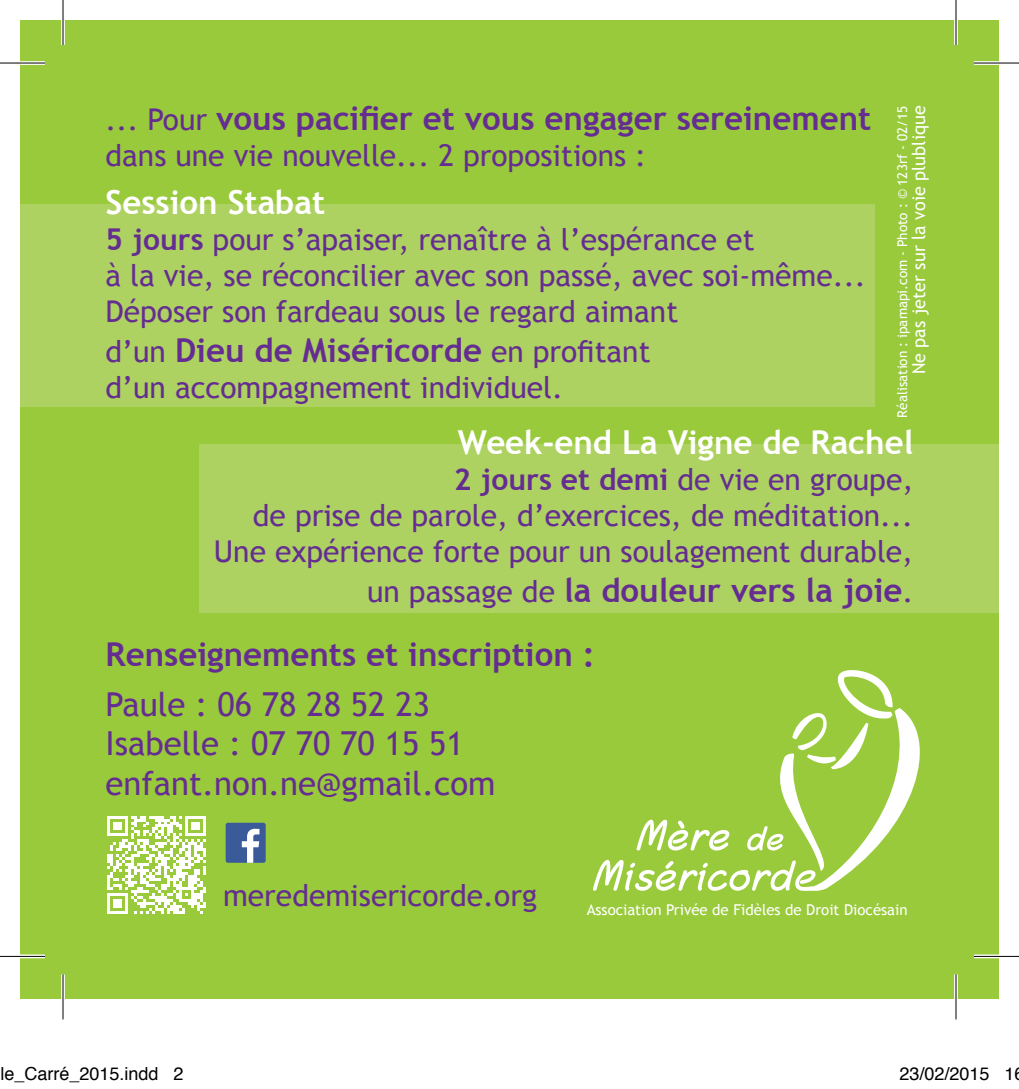
<style>
.page{position:relative;width:1019px;height:1089px;background:#fff}
.page>*{position:absolute;margin:0;border:0;box-sizing:border-box;transform-origin:0 0}
.t1{font:700 33px "Trebuchet MS";color:#652d91}
.t2{font:33px/39.6px "Trebuchet MS";color:#652d91}
.t3{font:700 33px "Trebuchet MS";color:#fff}
.t4{font:30px/36px "Trebuchet MS";color:#652d91}
.t5{font:18px "Helvetica";color:#000}
.t6{font:18px "Trebuchet MS";color:#fff}
.t7{font:15px "Trebuchet MS";color:#fff}
.t8{font:13.5px "Trebuchet MS";color:#fff}
.s1{font-weight:400;font-size:30px}
.s2{font-weight:700}
</style>
<div class="page">
<div style="left:20px;top:20px;width:978px;height:978px;background:#99ca3b"></div>
<div style="left:20px;top:204px;width:855px;height:202px;background:#add261"></div>
<div style="left:199px;top:444px;width:799px;height:168px;background:#add261"></div>
<svg style="left:107px;top:816px;width:99px;height:97px"></svg>
<svg style="left:593px;top:670px;width:327px;height:220px"></svg>
<div style="left:226px;top:822px;width:40px;height:40px;background:#3b5a9a;border-radius:2px"></div>
<svg style="left:242px;top:828px;width:17px;height:34px"></svg>
<svg style="left:20px;top:61px;width:25px;height:4px"></svg>
<svg style="left:974px;top:61px;width:25px;height:4px"></svg>
<svg style="left:0;top:954px;width:45px;height:4px"></svg>
<svg style="left:974px;top:954px;width:45px;height:4px"></svg>
<svg style="left:61px;top:20px;width:4px;height:25px"></svg>
<svg style="left:61px;top:974px;width:4px;height:25px"></svg>
<svg style="left:954px;top:0;width:4px;height:45px"></svg>
<svg style="left:954px;top:974px;width:4px;height:45px"></svg>
<hr style="left:0;top:62px;width:45px;height:2px;background:#000">
<hr style="left:974px;top:62px;width:45px;height:2px;background:#000">
<hr style="left:0;top:955px;width:45px;height:1px;background:#000">
<hr style="left:974px;top:955px;width:45px;height:1px;background:#000">
<hr style="left:62px;top:0;width:2px;height:45px;background:#000">
<hr style="left:62px;top:974px;width:2px;height:45px;background:#000">
<hr style="left:955px;top:0;width:1px;height:45px;background:#000">
<hr style="left:955px;top:974px;width:1px;height:45px;background:#000">
<p class="t1" style="left:106px;top:98px;width:767px"><span class="s1">... Pour</span> vous pacifier et vous engager sereinement</p>
<p class="t4" style="left:106px;top:138px;width:542px">dans une vie nouvelle... 2 propositions :</p>
<p class="t3" style="left:106px;top:182px;width:221px">Session Stabat</p>
<p class="t4" style="left:106px;top:222px;width:762px"><span class="s2">5 jours</span> pour s’apaiser, renaître à l’espérance et<br>à la vie, se réconcilier avec son passé, avec soi-même...<br>Déposer son fardeau sous le regard aimant</p>
<p class="t1" style="left:106px;top:329px;width:546px"><span class="s1">d’un</span> Dieu de Miséricorde <span class="s1">en profitant</span></p>
<p class="t4" style="left:106px;top:369px;width:459px">d’un accompagnement individuel.</p>
<p class="t3" style="left:458px;top:422px;width:457px">Week-end La Vigne de Rachel</p>
<p class="t4" style="left:214px;top:462px;width:701px;text-align:right"><span class="s2">2 jours et demi</span> de vie en groupe,<br>de prise de parole, d’exercices, de méditation...<br>Une expérience forte pour un soulagement durable,</p>
<p class="t1" style="left:367px;top:569px;width:548px"><span class="s1">un passage de</span> la douleur vers la joie<span class="s1">.</span></p>
<p class="t8" style="left:895px;top:417px;width:313px;rotate:-90deg">Réalisation : ipamapi.com - Photo : © 123rf - 02/15</p>
<p class="t6" style="left:908px;top:374px;width:270px;rotate:-90deg">Ne pas jeter sur la voie plublique</p>
<p class="t1" style="left:106px;top:633px;width:491px">Renseignements et inscription :</p>
<p class="t2" style="left:106px;top:684px;width:392px">Paule : 06 78 28 52 23<br>Isabelle : 07 70 70 15 51 enfant.non.ne@gmail.com</p>
<p class="t4" style="left:223px;top:878px;width:316px">meredemisericorde.org</p>
<p class="t7" style="left:587px;top:901px;width:322px">Association Privée de Fidèles de Droit Diocésain</p>
<p class="t5" style="left:1px;top:1059px;width:185px">le_Carré_2015.indd 2</p>
<p class="t5" style="left:899px;top:1059px;width:117px">23/02/2015 1</p>
</div>
